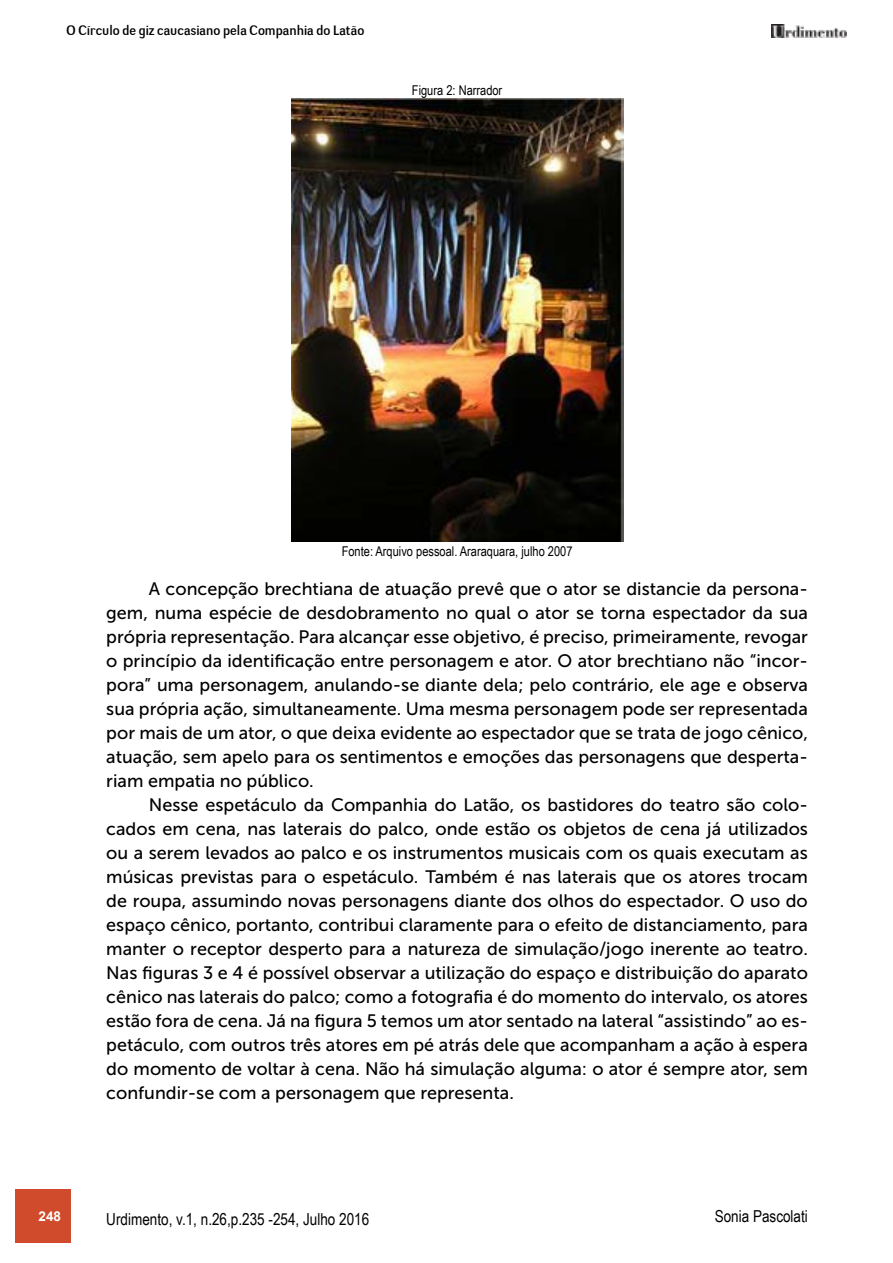
<style>
.page{position:relative;width:893px;height:1263px;background:#fff}
.page>*{position:absolute;margin:0;border:0;box-sizing:border-box;transform-origin:0 0}
.t1{font:18px/24px "Museo Sans 500";color:#000;text-align:justify}
.t2{font:16.5px "Arial Narrow";color:#000}
.t3{font:13.5px "Arial Narrow";color:#000}
.t4{font:13.5px "Negotiate Free";color:#000}
.t5{font:700 13.5px "Arial";color:#fff}
</style>
<div class="page">
<img style="left:771px;top:25px;width:75px;height:13px">
<div style="left:15px;top:1189px;width:55px;height:53px;background:#d04b2b"></div>
<img style="left:291px;top:98px;width:332px;height:443px">
<p class="t4" style="left:67px;top:22px;width:299px">O Círculo de giz caucasiano pela Companhia do Latão</p>
<p class="t3" style="left:412px;top:80px;width:92px">Figura 2: Narrador</p>
<p class="t3" style="left:342px;top:542px;width:232px">Fonte: Arquivo pessoal. Araraquara, julho 2007</p>
<p class="t1" style="left:106px;top:577px;width:703px;text-indent:43px">A concepção brechtiana de atuação prevê que o ator se distancie da persona&shy;gem, numa espécie de desdobramento no qual o ator se torna espectador da sua própria representação. Para alcançar esse objetivo, é preciso, primeiramente, revogar o princípio da identificação entre personagem e ator. O ator brechtiano não “incor&shy;pora” uma personagem, anulando-se diante dela; pelo contrário, ele age e observa sua própria ação, simultaneamente. Uma mesma personagem pode ser representada por mais de um ator, o que deixa evidente ao espectador que se trata de jogo cênico, atuação, sem apelo para os sentimentos e emoções das personagens que desperta&shy;riam empatia no público.</p>
<p class="t1" style="left:106px;top:793px;width:703px;text-indent:43px">Nesse espetáculo da Companhia do Latão, os bastidores do teatro são colo&shy;cados em cena, nas laterais do palco, onde estão os objetos de cena já utilizados ou a serem levados ao palco e os instrumentos musicais com os quais executam as músicas previstas para o espetáculo. Também é nas laterais que os atores trocam de roupa, assumindo novas personagens diante dos olhos do espectador. O uso do espaço cênico, portanto, contribui claramente para o efeito de distanciamento, para manter o receptor desperto para a natureza de simulação/jogo inerente ao teatro.<br>Nas figuras 3 e 4 é possível observar a utilização do espaço e distribuição do aparato cênico nas laterais do palco; como a fotografia é do momento do intervalo, os atores estão fora de cena. Já na figura 5 temos um ator sentado na lateral “assistindo” ao es&shy;petáculo, com outros três atores em pé atrás dele que acompanham a ação à espera do momento de voltar à cena. Não há simulação alguma: o ator é sempre ator, sem confundir-se com a personagem que representa.</p>
<p class="t5" style="left:39px;top:1207px;width:24px">248</p>
<p class="t2" style="left:106px;top:1206px;width:265px">Urdimento, v.1, n.26,p.235 -254, Julho 2016</p>
<p class="t2" style="left:715px;top:1204px;width:95px">Sonia Pascolati</p>
</div>
